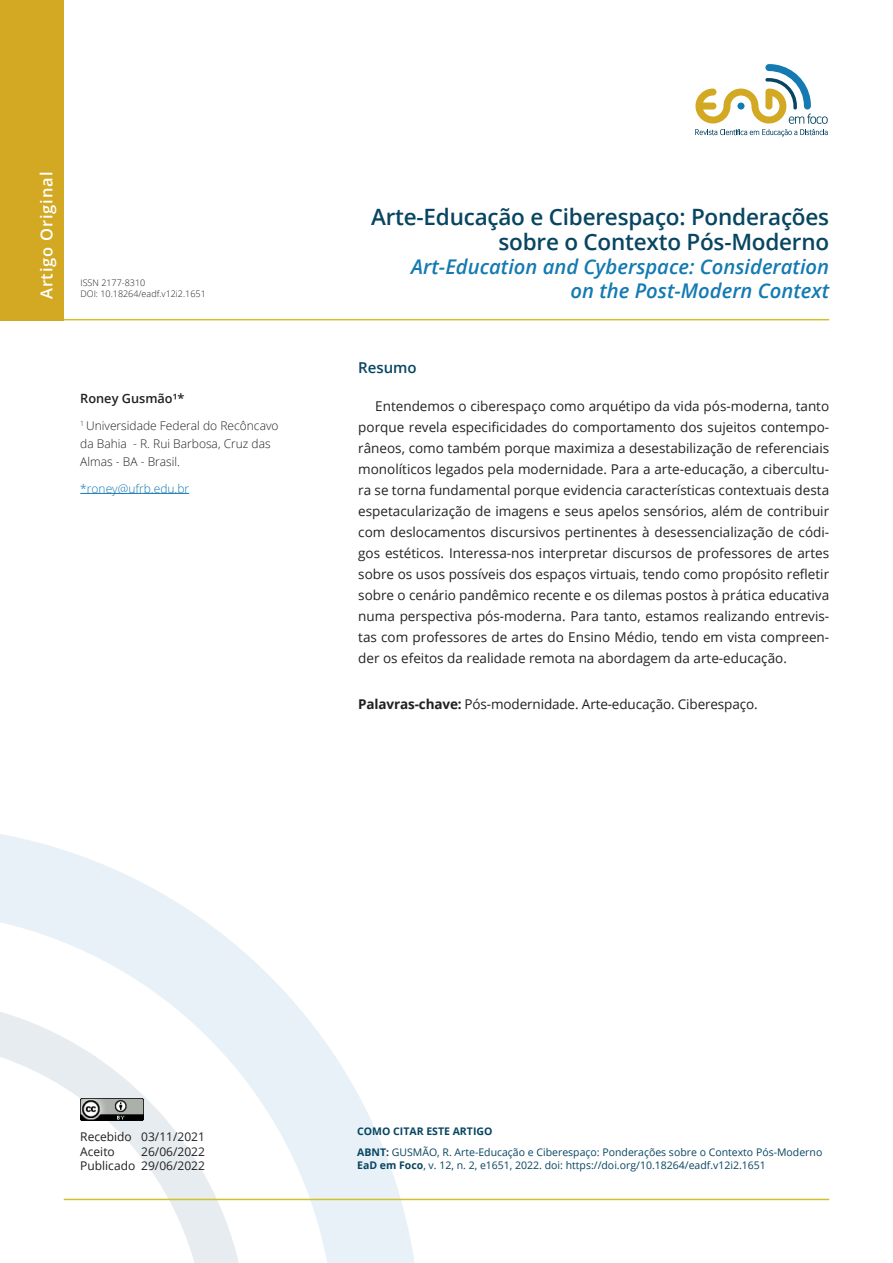
<style>
.page{position:relative;width:893px;height:1263px;background:#fff}
.page>*{position:absolute;margin:0;border:0;box-sizing:border-box;transform-origin:0 0}
.titulo_artigo{font:600 22.5px/25.5px "Open Sans";letter-spacing:-.01em;color:#084561;text-align:right}
.titulo_artigo-2{font:italic 600 20.25px "Open Sans";color:#147ab2}
.Seção{font:600 16.5px "Open Sans";letter-spacing:.05em;color:#fff}
.Resumo{font:600 15px "Open Sans";color:#084561}
.texto_corrido{font:13.5px/21px "Open Sans";color:#222;text-align:justify}
.palavras_chave{font:13.5px "Open Sans";letter-spacing:-.01em;color:#231f20}
.Autor{font:600 12.75px "Open Sans";color:#231f20}
.creditos_autores{font:300 12px/18px "Open Sans";color:#231f20}
.t1{font:12px/14.4px "Open Sans";color:#231f20}
.creditos_autores-2{font:300 12px "Open Sans";color:#147ab2}
.t2{font:10.5px/21.1px "Open Sans";color:#084561}
.t3{font:300 9px/10.8px "Open Sans";color:#231f20}
.s1{font-weight:700}
</style>
<div class="page">
<hr style="left:0;top:319px;width:829px;height:1px;background:#d0c02b">
<svg style="left:0;top:834px;width:415px;height:429px"></svg>
<hr style="left:64px;top:1199px;width:765px;height:1px;background:#d0c02b">
<div style="left:0;top:0;width:64px;height:320px;background:#d3a923"></div>
<img style="left:80px;top:1098px;width:63px;height:22px">
<svg style="left:695px;top:64px;width:133px;height:72px"></svg>
<hr style="left:80px;top:493px;width:109px;height:1px;background:#147ab2">
<p class="Seção" style="left:35px;top:299px;width:129px;rotate:-90deg">Artigo Original</p>
<p class="t3" style="left:80px;top:277px;width:127px">ISSN 2177-8310<br>DOI: 10.18264/eadf.v12i2.1651</p>
<p class="Autor" style="left:80px;top:390px;width:106px">Roney Gusmão¹*</p>
<p class="creditos_autores" style="left:80px;top:416px;width:200px"><sup>1</sup> Universidade Federal do Recôncavo da Bahia - R. Rui Barbosa, Cruz das<br>Almas - BA - Brasil.</p>
<p class="creditos_autores-2" style="left:80px;top:480px;width:110px">*roney@ufrb.edu.br</p>
<p class="titulo_artigo" style="left:371px;top:204px;width:460px">Arte-Educação e Ciberespaço: Ponderações sobre o Contexto Pós-Moderno</p>
<p class="titulo_artigo-2" style="left:411px;top:253px;width:419px">Art-Education and Cyberspace: Consideration</p>
<p class="titulo_artigo-2" style="left:571px;top:277px;width:260px">on the Post-Modern Context</p>
<p class="Resumo" style="left:358px;top:357px;width:60px">Resumo</p>
<p class="texto_corrido" style="left:358px;top:395px;width:472px;text-indent:17px">Entendemos o ciberespaço como arquétipo da vida pós-moderna, tanto porque revela especificidades do comportamento dos sujeitos contempo&shy;râneos, como também porque maximiza a desestabilização de referenciais monolíticos legados pela modernidade. Para a arte-educação, a cibercultu&shy;ra se torna fundamental porque evidencia características contextuais desta espetacularização de imagens e seus apelos sensórios, além de contribuir com deslocamentos discursivos pertinentes à desessencialização de códi&shy;gos estéticos. Interessa-nos interpretar discursos de professores de artes sobre os usos possíveis dos espaços virtuais, tendo como propósito refletir sobre o cenário pandêmico recente e os dilemas postos à prática educativa numa perspectiva pós-moderna. Para tanto, estamos realizando entrevis&shy;tas com professores de artes do Ensino Médio, tendo em vista compreen&shy;der os efeitos da realidade remota na abordagem da arte-educação.</p>
<p class="palavras_chave" style="left:358px;top:695px;width:401px"><span class="s1">Palavras-chave:</span> Pós-modernidade. Arte-educação. Ciberespaço.</p>
<p class="t1" style="left:80px;top:1129px;width:126px">Recebido 03/11/2021<br>Aceito</p>
<p class="t1" style="left:80px;top:1144px;width:126px;text-align:right">26/06/2022<br>Publicado 29/06/2022</p>
<p class="t2" style="left:357px;top:1121px;width:467px"><span class="s1">COMO CITAR ESTE ARTIGO<br>ABNT:</span> GUSMÃO, R. Arte-Educação e Ciberespaço: Ponderações sobre o Contexto Pós-Moderno</p>
<p class="t2" style="left:357px;top:1154px;width:410px"><span class="s1">EaD em Foco</span>, v. 12, n. 2, e1651, 2022. doi: https://doi.org/10.18264/eadf.v12i2.1651</p>
</div>
